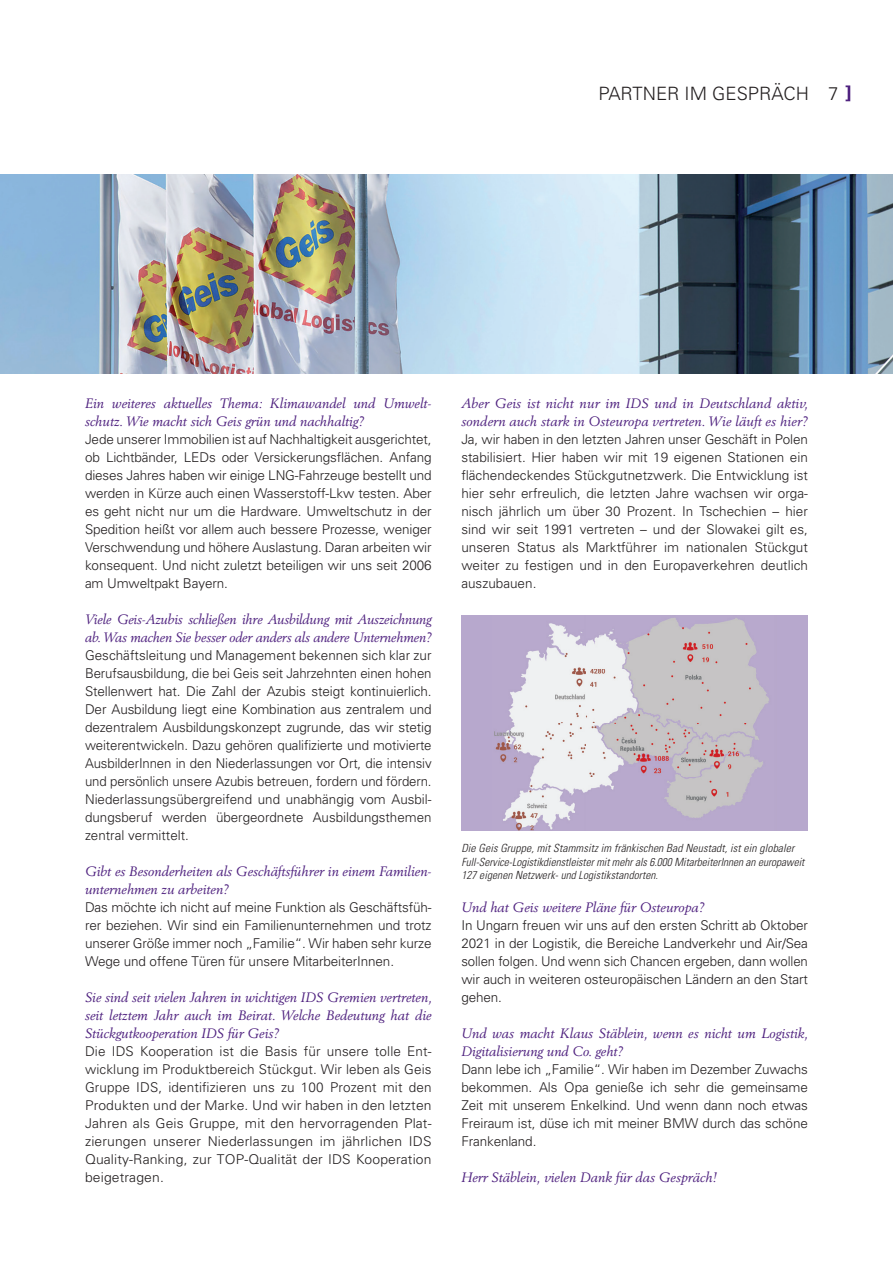
<style>
.page{position:relative;width:893px;height:1263px;background:#fff}
.page>*{position:absolute;margin:0;border:0;box-sizing:border-box;transform-origin:0 0}
.t1{font:300 18.3px "Univers";color:#231f20}
.t2{font:300 13.5px/18px "Univers";letter-spacing:-.01em;color:#231f20;text-align:justify}
.t3{font:italic 13.5px/18px "Berling";color:#502380}
.t4{font:italic 300 condensed 11.25px/13.5px "Univers";color:#231f20}
</style>
<div class="page">
<svg style="left:846px;top:85px;width:4px;height:16px"></svg>
<div style="left:461px;top:615px;width:347px;height:216px;background:#b7a8cd"></div>
<img style="left:494px;top:618px;width:275px;height:213px">
<img style="left:0;top:174px;width:893px;height:199px">
<h1 class="t1" style="left:598px;top:82px;width:241px">PARTNER IM GESPRÄCH 7</h1>
<p class="t3" style="left:85px;top:395px;width:348px">Ein weiteres aktuelles Thema: Klimawandel und Umwelt&shy;schutz. Wie macht sich Geis grün und nachhaltig?</p>
<p class="t2" style="left:85px;top:430px;width:348px">Jede unserer Immobilien ist auf Nachhaltigkeit ausgerichtet, ob Lichtbänder, LEDs oder Versickerungsflächen. Anfang dieses Jahres haben wir einige LNG-Fahrzeuge bestellt und werden in Kürze auch einen Wasserstoff-Lkw testen. Aber es geht nicht nur um die Hardware. Umweltschutz in der Spedition heißt vor allem auch bessere Prozesse, weniger Verschwendung und höhere Auslastung. Daran arbeiten wir konsequent. Und nicht zuletzt beteiligen wir uns seit 2006 am Umweltpakt Bayern.</p>
<p class="t3" style="left:85px;top:611px;width:348px">Viele Geis-Azubis schließen ihre Ausbildung mit Auszeichnung ab. Was machen Sie besser oder anders als andere Unternehmen?</p>
<p class="t2" style="left:85px;top:646px;width:348px">Geschäftsleitung und Management bekennen sich klar zur Berufsausbildung, die bei Geis seit Jahrzehnten einen hohen Stellenwert hat. Die Zahl der Azubis steigt kontinuierlich.<br>Der Ausbildung liegt eine Kombination aus zentralem und dezentralem Ausbildungskonzept zugrunde, das wir stetig weiterentwickeln. Dazu gehören qualifizierte und motivierte AusbilderInnen in den Niederlassungen vor Ort, die intensiv und persönlich unsere Azubis betreuen, fordern und fördern.<br>Niederlassungsübergreifend und unabhängig vom Ausbil&shy;dungsberuf werden übergeordnete Ausbildungsthemen zentral vermittelt.</p>
<p class="t3" style="left:85px;top:863px;width:348px">Gibt es Besonderheiten als Geschäftsführer in einem Familien&shy;unternehmen zu arbeiten?</p>
<p class="t2" style="left:85px;top:898px;width:348px">Das möchte ich nicht auf meine Funktion als Geschäftsfüh&shy;rer beziehen. Wir sind ein Familienunternehmen und trotz unserer Größe immer noch „Familie“. Wir haben sehr kurze Wege und offene Türen für unsere MitarbeiterInnen.</p>
<p class="t3" style="left:85px;top:989px;width:349px;text-align:justify">Sie sind seit vielen Jahren in wichtigen IDS Gremien vertreten, seit letztem Jahr auch im Beirat. Welche Bedeutung hat die Stückgutkooperation IDS für Geis?</p>
<p class="t2" style="left:85px;top:1042px;width:348px">Die IDS Kooperation ist die Basis für unsere tolle Ent&shy;wicklung im Produktbereich Stückgut. Wir leben als Geis Gruppe IDS, identifizieren uns zu 100 Prozent mit den Produkten und der Marke. Und wir haben in den letzten Jahren als Geis Gruppe, mit den hervorragenden Plat&shy;zierungen unserer Niederlassungen im jährlichen IDS Quality-Ranking, zur TOP-Qualität der IDS Kooperation beigetragen.</p>
<p class="t3" style="left:461px;top:395px;width:348px">Aber Geis ist nicht nur im IDS und in Deutschland aktiv, sondern auch stark in Osteuropa vertreten. Wie läuft es hier?</p>
<p class="t2" style="left:461px;top:430px;width:348px">Ja, wir haben in den letzten Jahren unser Geschäft in Polen stabilisiert. Hier haben wir mit 19 eigenen Stationen ein flächendeckendes Stückgutnetzwerk. Die Entwicklung ist hier sehr erfreulich, die letzten Jahre wachsen wir orga&shy;nisch jährlich um über 30 Prozent. In Tschechien – hier sind wir seit 1991 vertreten – und der Slowakei gilt es, unseren Status als Marktführer im nationalen Stückgut weiter zu festigen und in den Europaverkehren deutlich auszubauen.</p>
<p class="t4" style="left:461px;top:841px;width:347px">Die GeisGruppe,mitStammsitzim fränkischen Bad Neustadt,istein globaler<br>Full-Service-Logistikdienstleistermitmehrals6.000MitarbeiterInnenaneuropaweit<br>127 eigenen Netzwerk-und Logistikstandorten.</p>
<p class="t3" style="left:461px;top:899px;width:245px">Und hat Geis weitere Pläne für Osteuropa?</p>
<p class="t2" style="left:461px;top:916px;width:348px">In Ungarn freuen wir uns auf den ersten Schritt ab Oktober 2021 in der Logistik, die Bereiche Landverkehr und Air/Sea sollen folgen. Und wenn sich Chancen ergeben, dann wollen wir auch in weiteren osteuropäischen Ländern an den Start gehen.</p>
<p class="t3" style="left:461px;top:1025px;width:348px">Und was macht Klaus Stäblein, wenn es nicht um Logistik,<br>Digitalisierung und Co. geht?</p>
<p class="t2" style="left:461px;top:1060px;width:348px">Dann lebe ich „Familie“. Wir haben im Dezember Zuwachs bekommen. Als Opa genieße ich sehr die gemeinsame Zeit mit unserem Enkelkind. Und wenn dann noch etwas Freiraum ist, düse ich mit meiner BMW durch das schöne Frankenland.</p>
<p class="t3" style="left:461px;top:1169px;width:257px">Herr Stäblein, vielen Dank für das Gespräch!</p>
</div>
